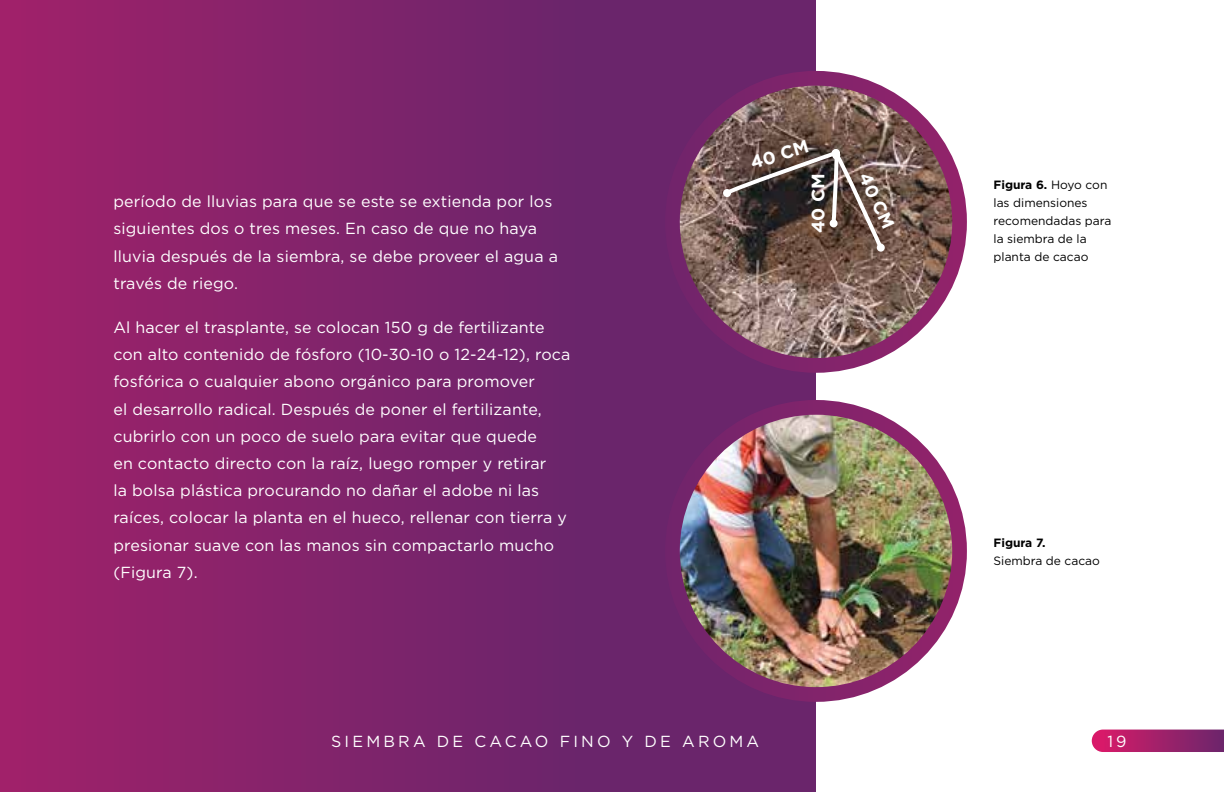
<style>
.page{position:relative;width:1224px;height:792px;background:#fff}
.page>*{position:absolute;margin:0;border:0;box-sizing:border-box;transform-origin:0 0}
.t1{font:700 18px "Gotham";color:#fff}
.t2{font:16px/27.2px "Gotham";letter-spacing:.01em;color:#fff}
.t3{font:16px "Gotham";letter-spacing:.2em;color:#fff}
.t4{font:12px/18px "Gotham";color:#000}
.t5{font:700 12px "Gotham";color:#000}
.s1{font-weight:700}
</style>
<div class="page">
<div style="left:0;top:0;width:816px;height:792px;background:linear-gradient(to right,#9c226a,#5f266b)"></div>
<svg style="left:1092px;top:730px;width:132px;height:22px;background:#a4236c"></svg>
<img style="left:672px;top:78px;width:288px;height:287px;border-radius:144px">
<div style="left:665px;top:71px;width:302px;height:302px;border:15px solid #fff;border-radius:50%"></div>
<img style="left:675px;top:407px;width:285px;height:288px">
<div style="left:665px;top:400px;width:302px;height:302px;border:15px solid #fff;border-radius:50%"></div>
<svg style="left:722px;top:149px;width:163px;height:103px;background:#604f48"></svg>
<div style="left:832px;top:151px;width:8px;height:8px;background:#fff;border-radius:50%"></div>
<div style="left:830px;top:219px;width:8px;height:8px;background:#fff;border-radius:50%"></div>
<p class="t2" style="left:113px;top:188px;width:446px">período de lluvias para que se este se extienda por los siguientes dos o tres meses. En caso de que no haya lluvia después de la siembra, se debe proveer el agua a través de riego.</p>
<p class="t2" style="left:113px;top:313px;width:459px">Al hacer el trasplante, se colocan 150 g de fertilizante con alto contenido de fósforo (10-30-10 o 12-24-12), roca fosfórica o cualquier abono orgánico para promover<br>el desarrollo radical. Después de poner el fertilizante, cubrirlo con un poco de suelo para evitar que quede<br>en contacto directo con la raíz, luego romper y retirar<br>la bolsa plástica procurando no dañar el adobe ni las raíces, colocar la planta en el hueco, rellenar con tierra y presionar suave con las manos sin compactarlo mucho (Figura 7).</p>
<p class="t1" style="left:748px;top:152px;width:61px;rotate:-17deg">40 CM</p>
<p class="t1" style="left:806px;top:233px;width:61px;rotate:-90deg">40 CM</p>
<p class="t1" style="left:875px;top:169px;width:61px;rotate:65deg">40 CM</p>
<p class="t4" style="left:994px;top:176px;width:119px"><span class="s1">Figura 6.</span> Hoyo con las dimensiones recomendadas para la siembra de la planta de cacao</p>
<p class="t5" style="left:994px;top:535px;width:54px">Figura 7.</p>
<p class="t4" style="left:994px;top:551px;width:108px">Siembra de cacao</p>
<p class="t3" style="left:331px;top:731px;width:430px">SIEMBRA DE CACAO FINO Y DE AROMA</p>
<p class="t2" style="left:1107px;top:727px;width:21px">19</p>
</div>
